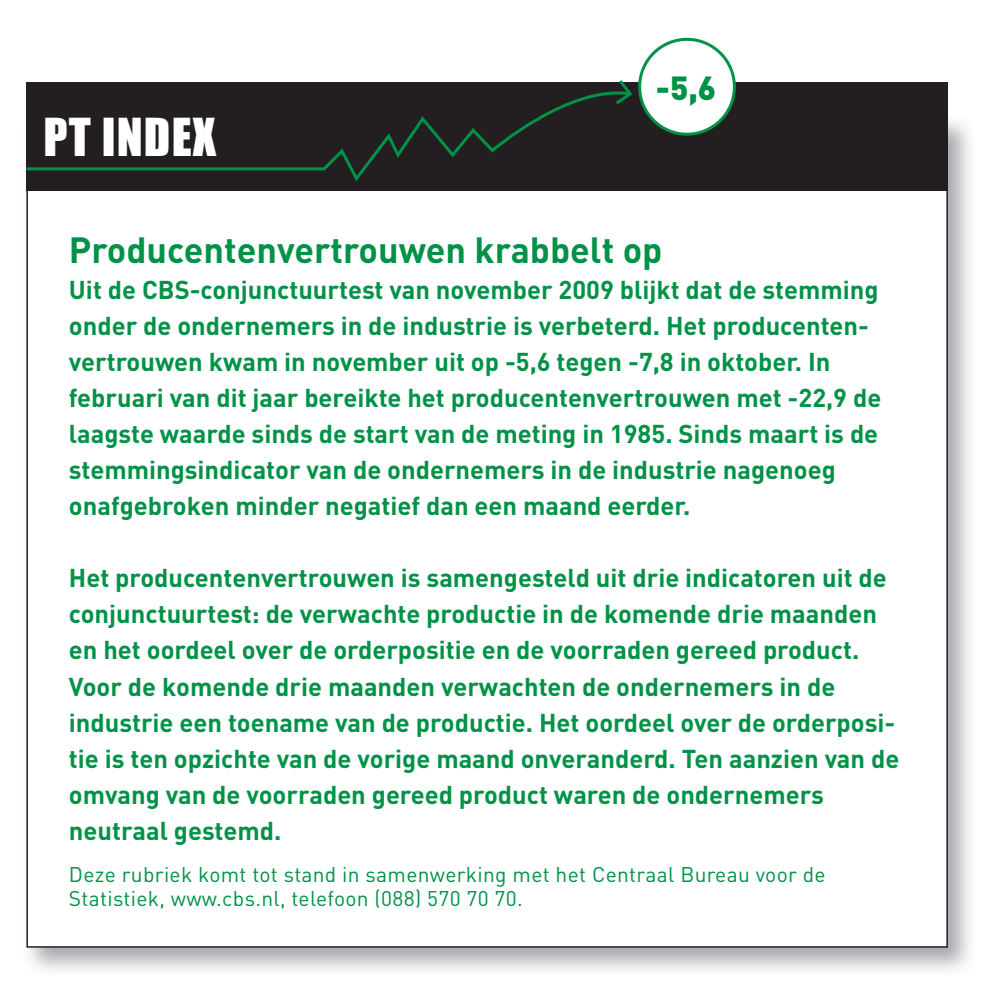
<style>
.page{position:relative;width:991px;height:994px;background:#fff}
.page>*{position:absolute;margin:0;border:0;box-sizing:border-box;transform-origin:0 0}
.t1{font:48px "Impact";letter-spacing:.025em;color:#fff}
.t2{font:700 36px "DIN";color:#009247}
.t3{font:900 33px "DIN";color:#009247}
.t4{font:700 25.5px/36px "DIN";color:#009247}
.t5{font:21px/24px "DIN";letter-spacing:.015em;color:#009247}
</style>
<div class="page">
<img style="left:26px;top:121px;width:944px;height:849px">
<div style="left:27px;top:120px;width:920px;height:826px;background:#fff"></div>
<div style="left:26px;top:83px;width:922px;height:108px;background:#231f20"></div>
<svg style="left:26px;top:91px;width:586px;height:90px"></svg>
<svg style="left:612px;top:80px;width:23px;height:25px"></svg>
<div style="left:640px;top:39px;width:94px;height:95px;background:#fff;border-radius:50%"></div>
<div style="left:638px;top:38px;width:98px;height:98px;border:3px solid #009247;border-radius:50%"></div>
<h1 class="t1" style="left:43px;top:100px;width:174px">PT INDEX</h1>
<p class="t3" style="left:656px;top:66px;width:62px">-5,6</p>
<h2 class="t2" style="left:69px;top:226px;width:595px">Producentenvertrouwen krabbelt op</h2>
<p class="t4" style="left:69px;top:270px;width:814px">Uit de CBS-conjunctuurtest van november 2009 blijkt dat de stemming onder de ondernemers in de industrie is verbeterd. Het producenten&shy;vertrouwen kwam in november uit op -5,6 tegen -7,8 in oktober. In februari van dit jaar bereikte het producentenvertrouwen met -22,9 de laagste waarde sinds de start van de meting in 1985. Sinds maart is de stemmingsindicator van de ondernemers in de industrie nagenoeg onafgebroken minder negatief dan een maand eerder.</p>
<p class="t4" style="left:69px;top:558px;width:832px">Het producentenvertrouwen is samengesteld uit drie indicatoren uit de conjunctuurtest: de verwachte productie in de komende drie maanden en het oordeel over de orderpositie en de voorraden gereed product.<br>Voor de komende drie maanden verwachten de ondernemers in de industrie een toename van de productie. Het oordeel over de orderposi&shy;tie is ten opzichte van de vorige maand onveranderd. Ten aanzien van de omvang van de voorraden gereed product waren de ondernemers neutraal gestemd.</p>
<p class="t5" style="left:69px;top:861px;width:758px">Deze rubriek komt tot stand in samenwerking met het Centraal Bureau voor de<br>Statistiek, www.cbs.nl, telefoon (088) 570 70 70.</p>
</div>
